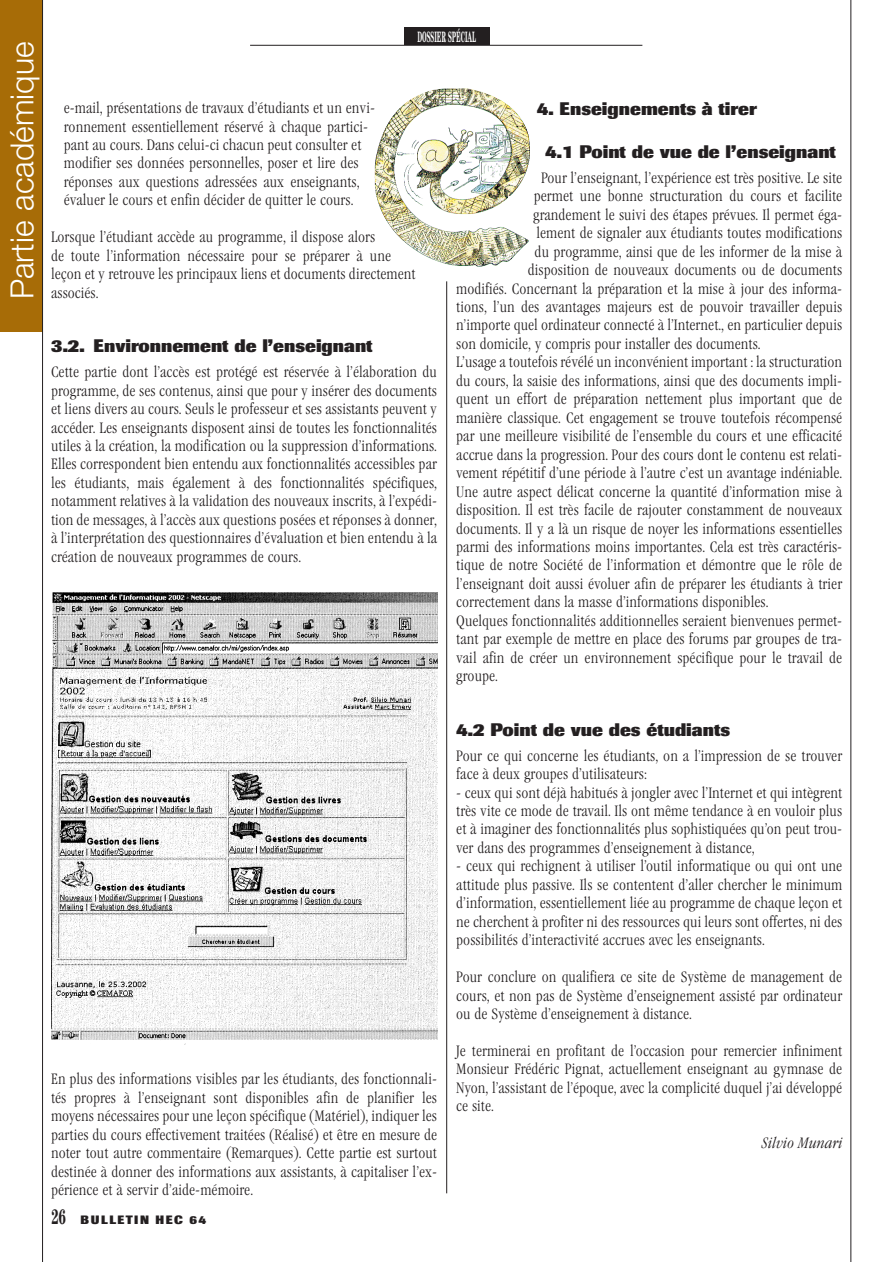
<style>
.page{position:relative;width:893px;height:1262px;background:#fff}
.page>*{position:absolute;margin:0;border:0;box-sizing:border-box;transform-origin:0 0}
.t1{font:300 31.95px "Helvetica Neue";color:#fff}
.t2{font:800 18px "Imago";color:#231f20}
.t3{font:16.5px/18.5px "Garam ITCSB Lig Con";color:#231f20;text-align:justify}
.t4{font:16.5px "Garam ITCSB Lig Con Ita";color:#231f20}
.t5{font:700 condensed 15px "Century";color:#fff;scale:.5 1}
.t6{font:800 12px "Imago";letter-spacing:.12em;color:#231f20}
.s1{font-family:"Century";font-weight:700;font-stretch:condensed;font-size:21px}
</style>
<div class="page">
<hr style="left:850px;top:0;width:1px;height:1262px;background:#231f20">
<hr style="left:446px;top:281px;width:1px;height:912px;background:#231f20">
<hr style="left:250px;top:45px;width:392px;height:1px;background:#231f20">
<div style="left:404px;top:27px;width:85px;height:18px;background:#231f20"></div>
<div style="left:0;top:0;width:42px;height:332px;background:#a76c07"></div>
<hr style="left:42px;top:0;width:1px;height:1262px;background:#231f20">
<img style="left:51px;top:591px;width:386px;height:453px">
<img style="left:374px;top:88px;width:156px;height:179px">
<h1 class="t1" style="left:11px;top:299px;width:259px;rotate:-90deg">Partie académique</h1>
<p class="t5" style="left:417px;top:32px;width:119px">DOSSIER SPÉCIAL</p>
<p class="t3" style="left:64px;top:100px;width:313px;text-align:left">e-mail, présentations de travaux d’étudiants et un envi&shy;ronnement essentiellement réservé à chaque partici&shy;pant au cours. Dans celui-ci chacun peut consulter et modifier ses données personnelles, poser et lire des réponses aux questions adressées aux enseignants, évaluer le cours et enfin décider de quitter le cours.</p>
<p class="t3" style="left:51px;top:229px;width:366px;text-align:left">Lorsque l’étudiant accède au programme, il dispose alors<br>de toute l’information nécessaire pour se préparer à une leçon et y retrouve les principaux liens et documents directement associés.</p>
<p class="t2" style="left:51px;top:339px;width:323px">3.2. Environnement de l’enseignant</p>
<p class="t3" style="left:51px;top:364px;width:387px">Cette partie dont l’accès est protégé est réservée à l’élaboration du programme, de ses contenus, ainsi que pour y insérer des documents et liens divers au cours. Seuls le professeur et ses assistants peuvent y accéder. Les enseignants disposent ainsi de toutes les fonctionnalités utiles à la création, la modification ou la suppression d’informations.<br>Elles correspondent bien entendu aux fonctionnalités accessibles par les étudiants, mais également à des fonctionnalités spécifiques, notamment relatives à la validation des nouveaux inscrits, à l’expédi&shy;tion de messages, à l’accès aux questions posées et réponses à donner, à l’interprétation des questionnaires d’évaluation et bien entendu à la création de nouveaux programmes de cours.</p>
<p class="t3" style="left:51px;top:1071px;width:387px">En plus des informations visibles par les étudiants, des fonctionnali&shy;tés propres à l’enseignant sont disponibles afin de planifier les moyens nécessaires pour une leçon spécifique (Matériel), indiquer les parties du cours effectivement traitées (Réalisé) et être en mesure de noter tout autre commentaire (Remarques). Cette partie est surtout destinée à donner des informations aux assistants, à capitaliser l’ex&shy;périence et à servir d’aide-mémoire.</p>
<p class="t6" style="left:51px;top:1215px;width:157px"><span class="s1">26</span> BULLETIN HEC 64</p>
<p class="t2" style="left:537px;top:103px;width:221px">4. Enseignements à tirer</p>
<p class="t2" style="left:545px;top:145px;width:292px">4.1 Point de vue de l’enseignant</p>
<p class="t3" style="left:541px;top:169px;width:303px">Pour l’enseignant, l’expérience est très positive. Le site</p>
<p class="t3" style="left:533px;top:188px;width:310px">permet une bonne structuration du cours et facilite</p>
<p class="t3" style="left:533px;top:206px;width:311px">grandement le suivi des étapes prévues. Il permet éga-</p>
<p class="t3" style="left:536px;top:225px;width:307px">lement de signaler aux étudiants toutes modifications</p>
<p class="t3" style="left:534px;top:243px;width:309px">du programme, ainsi que de les informer de la mise à</p>
<p class="t3" style="left:528px;top:262px;width:316px">disposition de nouveaux documents ou de documents</p>
<p class="t3" style="left:456px;top:280px;width:387px">modifiés. Concernant la préparation et la mise à jour des informa-</p>
<p class="t3" style="left:456px;top:299px;width:387px">tions, l’un des avantages majeurs est de pouvoir travailler depuis</p>
<p class="t3" style="left:456px;top:317px;width:387px">n’importe quel ordinateur connecté à l’Internet., en particulier depuis</p>
<p class="t3" style="left:456px;top:336px;width:306px">son domicile, y compris pour installer des documents.</p>
<p class="t3" style="left:456px;top:354px;width:387px">L’usage a toutefois révélé un inconvénient important : la structuration</p>
<p class="t3" style="left:456px;top:372px;width:387px">du cours, la saisie des informations, ainsi que des documents impli-</p>
<p class="t3" style="left:456px;top:391px;width:387px">quent un effort de préparation nettement plus important que de</p>
<p class="t3" style="left:456px;top:409px;width:387px">manière classique. Cet engagement se trouve toutefois récompensé</p>
<p class="t3" style="left:456px;top:428px;width:387px">par une meilleure visibilité de l’ensemble du cours et une efficacité</p>
<p class="t3" style="left:456px;top:446px;width:387px">accrue dans la progression. Pour des cours dont le contenu est relati-</p>
<p class="t3" style="left:456px;top:465px;width:387px">vement répétitif d’une période à l’autre c’est un avantage indéniable.</p>
<p class="t3" style="left:456px;top:483px;width:387px">Une autre aspect délicat concerne la quantité d’information mise à</p>
<p class="t3" style="left:456px;top:502px;width:387px">disposition. Il est très facile de rajouter constamment de nouveaux</p>
<p class="t3" style="left:456px;top:520px;width:387px">documents. Il y a là un risque de noyer les informations essentielles</p>
<p class="t3" style="left:456px;top:538px;width:387px">parmi des informations moins importantes. Cela est très caractéris-</p>
<p class="t3" style="left:456px;top:557px;width:387px">tique de notre Société de l’information et démontre que le rôle de</p>
<p class="t3" style="left:456px;top:575px;width:387px">l’enseignant doit aussi évoluer afin de préparer les étudiants à trier</p>
<p class="t3" style="left:456px;top:594px;width:314px">correctement dans la masse d’informations disponibles.</p>
<p class="t3" style="left:456px;top:612px;width:387px">Quelques fonctionnalités additionnelles seraient bienvenues permet-</p>
<p class="t3" style="left:456px;top:631px;width:387px">tant par exemple de mettre en place des forums par groupes de tra-</p>
<p class="t3" style="left:456px;top:649px;width:387px">vail afin de créer un environnement spécifique pour le travail de</p>
<p class="t3" style="left:456px;top:668px;width:43px">groupe.</p>
<p class="t2" style="left:456px;top:723px;width:275px">4.2 Point de vue des étudiants</p>
<p class="t3" style="left:456px;top:747px;width:387px">Pour ce qui concerne les étudiants, on a l’impression de se trouver face à deux groupes d’utilisateurs:</p>
<p class="t3" style="left:456px;top:784px;width:387px">- ceux qui sont déjà habitués à jongler avec l’Internet et qui intègrent très vite ce mode de travail. Ils ont même tendance à en vouloir plus et à imaginer des fonctionnalités plus sophistiquées qu’on peut trou&shy;ver dans des programmes d’enseignement à distance,</p>
<p class="t3" style="left:456px;top:858px;width:387px">- ceux qui rechignent à utiliser l’outil informatique ou qui ont une attitude plus passive. Ils se contentent d’aller chercher le minimum d’information, essentiellement liée au programme de chaque leçon et ne cherchent à profiter ni des ressources qui leurs sont offertes, ni des possibilités d’interactivité accrues avec les enseignants.</p>
<p class="t3" style="left:456px;top:968px;width:387px">Pour conclure on qualifiera ce site de Système de management de cours, et non pas de Système d’enseignement assisté par ordinateur ou de Système d’enseignement à distance.</p>
<p class="t3" style="left:456px;top:1042px;width:387px">Je terminerai en profitant de l’occasion pour remercier infiniment Monsieur Frédéric Pignat, actuellement enseignant au gymnase de Nyon, l’assistant de l’époque, avec la complicité duquel j’ai développé ce site.</p>
<p class="t4" style="left:761px;top:1136px;width:82px">Silvio Munari</p>
</div>
